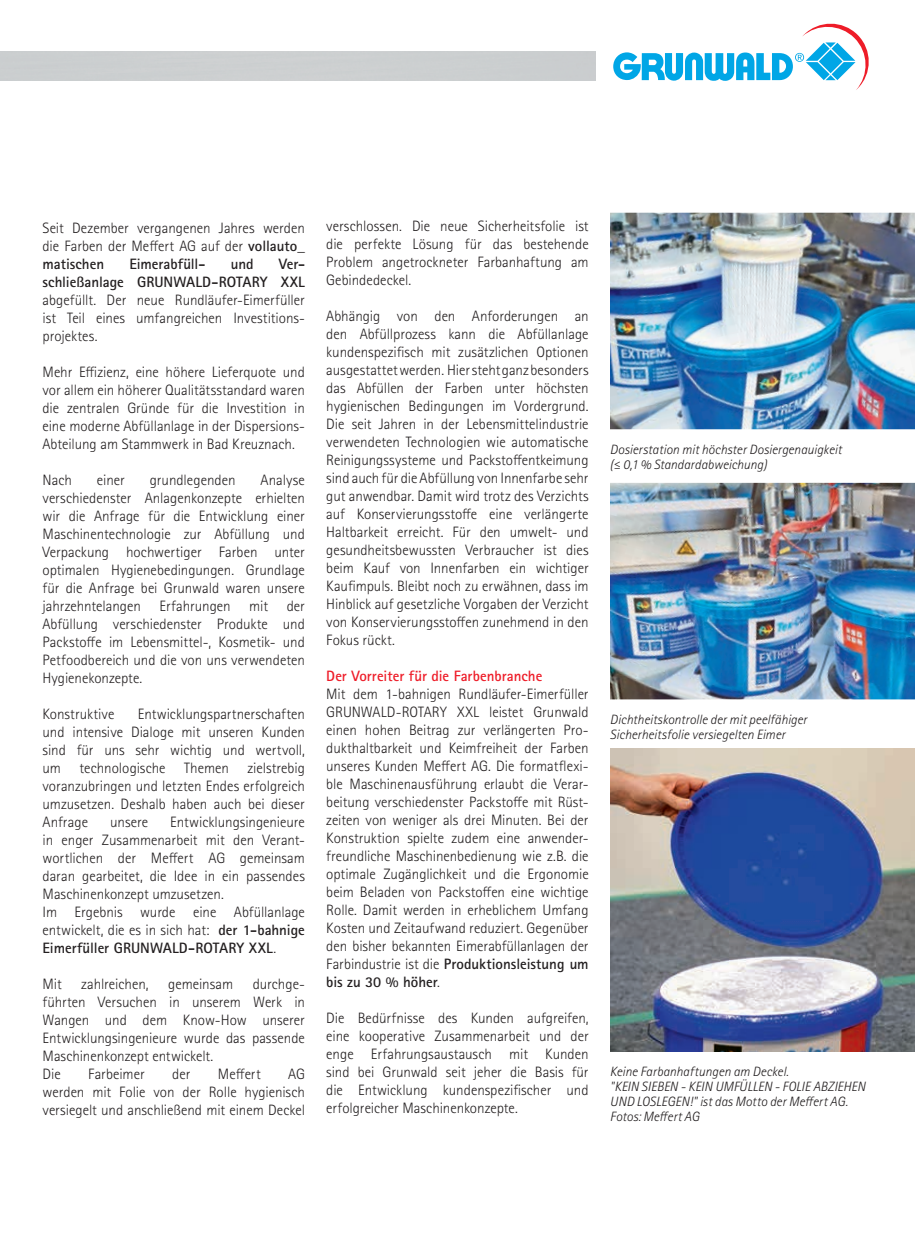
<style>
.page{position:relative;width:915px;height:1255px;background:#fff}
.page>*{position:absolute;margin:0;border:0;box-sizing:border-box;transform-origin:0 0}
.t1{font:300 15px/18px "Rotis Sans Serif Pro";letter-spacing:-.005em;color:#231f20;text-align:justify}
.t2{font:700 15px/18px "Rotis Sans Serif Pro";color:#231f20;text-align:right}
.t3{font:700 15px "Rotis Sans Serif Pro";color:#ee1c28}
.t4{font:italic 300 13.5px/15px "Rotis Sans Serif Pro";color:#231f20}
.s1{font-weight:700}
</style>
<div class="page">
<img style="left:610px;top:748px;width:304px;height:303px">
<img style="left:610px;top:213px;width:304px;height:216px">
<img style="left:610px;top:483px;width:304px;height:216px">
<svg style="left:613px;top:23px;width:256px;height:67px"></svg>
<p class="t1" style="left:43px;top:219px;width:264px">Seit Dezember vergangenen Jahres werden die Farben der Meffert AG auf der <span class="s1">vollauto_ matischen</span></p>
<p class="t2" style="left:129px;top:254px;width:78px">Eimerabfüll-</p>
<p class="t2" style="left:230px;top:254px;width:24px">und</p>
<p class="t2" style="left:43px;top:254px;width:264px">Ver-<br>schließanlage GRUNWALD-ROTARY XXL</p>
<p class="t1" style="left:43px;top:291px;width:264px">abgefüllt. Der neue Rundläufer-Eimerfüller ist Teil eines umfangreichen Investitions&shy;projektes.</p>
<p class="t1" style="left:43px;top:363px;width:264px">Mehr Effizienz, eine höhere Lieferquote und vor allem ein höherer Qualitätsstandard waren die zentralen Gründe für die Investition in eine moderne Abfüllanlage in der Dispersions-Abteilung am Stammwerk in Bad Kreuznach.</p>
<p class="t1" style="left:43px;top:471px;width:31px">Nach</p>
<p class="t1" style="left:97px;top:471px;width:29px">einer</p>
<p class="t1" style="left:150px;top:471px;width:87px">grundlegenden</p>
<p class="t1" style="left:43px;top:471px;width:264px;text-indent:218px">Analyse verschiedenster Anlagenkonzepte erhielten wir die Anfrage für die Entwicklung einer Maschinentechnologie zur Abfüllung und Verpackung hochwertiger Farben unter optimalen Hygienebedingungen. Grundlage für die Anfrage bei Grunwald waren unsere jahrzehntelangen Erfahrungen mit der Abfüllung verschiedenster Produkte und Packstoffe im Lebensmittel-, Kosmetik- und Petfoodbereich und die von uns verwendeten Hygienekonzepte.</p>
<p class="t1" style="left:43px;top:705px;width:73px">Konstruktive</p>
<p class="t1" style="left:43px;top:705px;width:264px;text-indent:95px">Entwicklungspartnerschaften und intensive Dialoge mit unseren Kunden sind für uns sehr wichtig und wertvoll, um technologische Themen zielstrebig voranzubringen und letzten Endes erfolgreich umzusetzen. Deshalb haben auch bei dieser Anfrage</p>
<p class="t1" style="left:43px;top:813px;width:264px;text-align:left;text-indent:128px">Entwicklungsingenieure in enger Zusammenarbeit mit den Verant&shy;wortlichen der Meffert AG gemeinsam daran gearbeitet, die Idee in ein passendes Maschinenkonzept umzusetzen.<br>Im Ergebnis wurde eine Abfüllanlage entwickelt, die es in sich hat: <span class="s1">der 1-bahnige Eimerfüller GRUNWALD-ROTARY XXL</span>.</p>
<p class="t1" style="left:43px;top:975px;width:21px">Mit</p>
<p class="t1" style="left:81px;top:975px;width:69px">zahlreichen,</p>
<p class="t1" style="left:168px;top:975px;width:66px">gemeinsam</p>
<p class="t1" style="left:110px;top:813px;width:39px">unsere</p>
<p class="t1" style="left:43px;top:975px;width:264px;text-align:left;text-indent:210px">durchge&shy;führten Versuchen in unserem Werk in<br>Wangen und dem Know-How unserer<br>Entwicklungsingenieure wurde das passende<br>Maschinenkonzept entwickelt.<br>Die</p>
<p class="t1" style="left:43px;top:1065px;width:264px;text-indent:245px">AG werden mit Folie von der Rolle hygienisch versiegelt und anschließend mit einem Deckel</p>
<p class="t1" style="left:88px;top:1065px;width:58px">Farbeimer</p>
<p class="t1" style="left:172px;top:1065px;width:20px">der</p>
<p class="t1" style="left:218px;top:1065px;width:44px">Meffert</p>
<p class="t1" style="left:326px;top:217px;width:264px">verschlossen. Die neue Sicherheitsfolie ist die perfekte Lösung für das bestehende Problem angetrockneter Farbanhaftung am Gebindedeckel.</p>
<p class="t1" style="left:326px;top:307px;width:264px">Abhängig von den Anforderungen an den Abfüllprozess kann die Abfüllanlage kundenspezifisch mit zusätzlichen Optionen ausgestattet werden. Hier steht ganz besonders das Abfüllen der Farben unter höchsten hygienischen Bedingungen im Vordergrund.<br>Die seit Jahren in der Lebensmittelindustrie verwendeten Technologien wie automatische Reinigungssysteme und Packstoffentkeimung sind auch für die Abfüllung von Innenfarbe sehr gut anwendbar. Damit wird trotz des Verzichts auf Konservierungsstoffe eine verlängerte Haltbarkeit erreicht. Für den umwelt- und gesundheitsbewussten Verbraucher ist dies beim Kauf von Innenfarben ein wichtiger Kaufimpuls. Bleibt noch zu erwähnen, dass im Hinblick auf gesetzliche Vorgaben der Verzicht von Konservierungsstoffen zunehmend in den Fokus rückt.</p>
<p class="t3" style="left:326px;top:666px;width:217px">Der Vorreiter für die Farbenbranche</p>
<p class="t1" style="left:326px;top:685px;width:264px">Mit dem 1-bahnigen Rundläufer-Eimerfüller GRUNWALD-ROTARY XXL leistet Grunwald einen hohen Beitrag zur verlängerten Pro&shy;dukthaltbarkeit und Keimfreiheit der Farben unseres Kunden Meffert AG. Die formatflexi&shy;ble Maschinenausführung erlaubt die Verar&shy;beitung verschiedenster Packstoffe mit Rüst&shy;zeiten von weniger als drei Minuten. Bei der Konstruktion spielte zudem eine anwender&shy;freundliche Maschinenbedienung wie z.B. die optimale Zugänglichkeit und die Ergonomie beim Beladen von Packstoffen eine wichtige Rolle. Damit werden in erheblichem Umfang Kosten und Zeitaufwand reduziert. Gegenüber den bisher bekannten Eimerabfüllanlagen der Farbindustrie ist die <span class="s1">Produktionsleistung um bis zu 30 % höher</span>.</p>
<p class="t1" style="left:326px;top:1009px;width:264px">Die Bedürfnisse des Kunden aufgreifen, eine kooperative Zusammenarbeit und der enge Erfahrungsaustausch mit Kunden sind bei Grunwald seit jeher die Basis für die Entwicklung kundenspezifischer und erfolgreicher Maschinenkonzepte.</p>
<p class="t4" style="left:609px;top:442px;width:233px">Dosierstation mit höchster Dosiergenauigkeit (≤ 0,1 % Standardabweichung)</p>
<p class="t4" style="left:609px;top:712px;width:199px">Dichtheitskontrolle der mit peelfähiger<br>Sicherheitsfolie versiegelten Eimer</p>
<p class="t4" style="left:609px;top:1064px;width:257px">Keine Farbanhaftungen am Deckel.<br>"KEIN SIEBEN - KEIN UMFÜLLEN - FOLIE ABZIEHEN UND LOSLEGEN!" ist das Motto der Meffert AG.<br>Fotos: Meffert AG</p>
</div>
